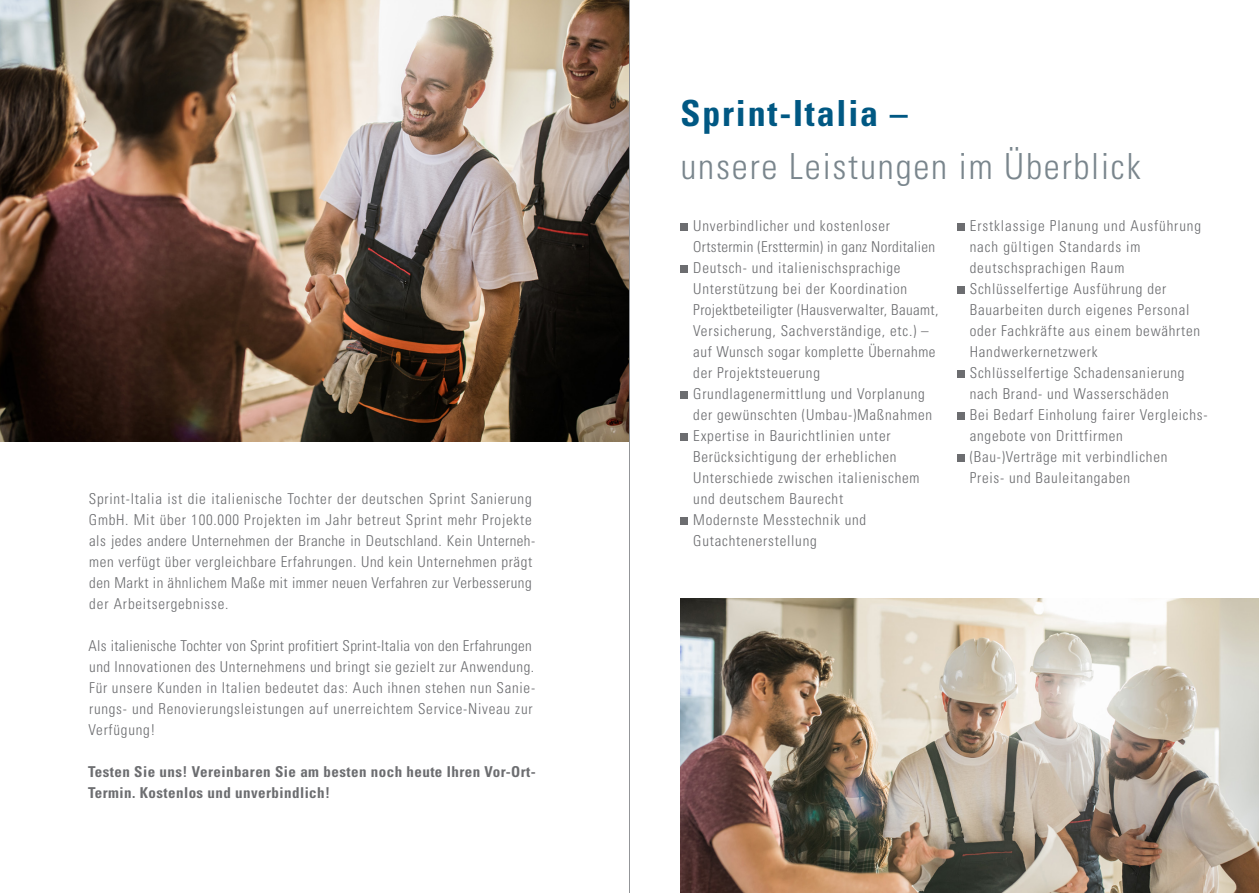
<style>
.page{position:relative;width:1259px;height:893px;background:#fff}
.page>*{position:absolute;margin:0;border:0;box-sizing:border-box;transform-origin:0 0}
.t1{font:300 condensed 36px "Univers";letter-spacing:.05em;color:#7a868d}
.t2{font:700 condensed 36px "Univers";letter-spacing:.05em;color:#005883}
.t3{font:300 condensed 15px/21px "Univers";letter-spacing:.05em;color:#6c6d70}
.t4{font:700 condensed 15px/21px "Univers";letter-spacing:.03em;color:#6c6d70}
</style>
<div class="page">
<img style="left:0;top:0;width:629px;height:441px">
<img style="left:680px;top:598px;width:579px;height:295px">
<div style="left:680px;top:223px;width:8px;height:8px;background:#6c6d70"></div>
<div style="left:680px;top:265px;width:8px;height:8px;background:#6c6d70"></div>
<div style="left:680px;top:391px;width:8px;height:8px;background:#6c6d70"></div>
<div style="left:680px;top:433px;width:8px;height:8px;background:#6c6d70"></div>
<div style="left:680px;top:517px;width:8px;height:8px;background:#6c6d70"></div>
<div style="left:957px;top:223px;width:7px;height:8px;background:#6c6d70"></div>
<div style="left:957px;top:286px;width:7px;height:8px;background:#6c6d70"></div>
<div style="left:957px;top:370px;width:7px;height:8px;background:#6c6d70"></div>
<div style="left:957px;top:412px;width:7px;height:8px;background:#6c6d70"></div>
<div style="left:957px;top:454px;width:7px;height:8px;background:#6c6d70"></div>
<hr style="left:629px;top:0;width:1px;height:893px;background:#939598">
<p class="t3" style="left:89px;top:488px;width:448px">Sprint-Italia ist die italienische Tochter der deutschen Sprint Sanierung GmbH. Mit über 100.000 Projekten im Jahr betreut Sprint mehr Projekte als jedes andere Unternehmen der Branche in Deutschland. Kein Unterneh&shy;men verfügt über vergleichbare Erfahrungen. Und kein Unternehmen prägt den Markt in ähnlichem Maße mit immer neuen Verfahren zur Verbesserung der Arbeitsergebnisse.</p>
<p class="t3" style="left:88px;top:635px;width:448px">Als italienische Tochter von Sprint profitiert Sprint-Italia von den Erfahrungen und Innovationen des Unternehmens und bringt sie gezielt zur Anwendung.<br>Für unsere Kunden in Italien bedeutet das: Auch ihnen stehen nun Sanie&shy;rungs- und Renovierungsleistungen auf unerreichtem Service-Niveau zur Verfügung!</p>
<p class="t4" style="left:88px;top:761px;width:449px">Testen Sie uns! Vereinbaren Sie am besten noch heute Ihren Vor-Ort-<br>Termin. Kostenlos und unverbindlich!</p>
<h1 class="t2" style="left:680px;top:91px;width:229px">Sprint-Italia –</h1>
<h1 class="t1" style="left:680px;top:144px;width:462px">unsere Leistungen im Überblick</h1>
<p class="t3" style="left:693px;top:215px;width:247px">Unverbindlicher und kostenloser Ortstermin (Ersttermin) in ganz Norditalien Deutsch- und italienischsprachige Unterstützung bei der Koordination Projektbeteiligter (Hausverwalter, Bauamt, Versicherung, Sachverständige, etc.) – auf Wunsch sogar komplette Übernahme der Projektsteuerung Grundlagenermittlung und Vorplanung der gewünschten (Umbau-)Maßnahmen Expertise in Baurichtlinien unter Berücksichtigung der erheblichen Unterschiede zwischen italienischem und deutschem Baurecht<br>Modernste Messtechnik und Gutachtenerstellung</p>
<p class="t3" style="left:969px;top:215px;width:239px">Erstklassige Planung und Ausführung nach gültigen Standards im deutschsprachigen Raum<br>Schlüsselfertige Ausführung der<br>Bauarbeiten durch eigenes Personal oder Fachkräfte aus einem bewährten<br>Handwerkernetzwerk<br>Schlüsselfertige Schadensanierung nach Brand- und Wasserschäden<br>Bei Bedarf Einholung fairer Vergleichs&shy;angebote von Drittfirmen (Bau-)Verträge mit verbindlichen<br>Preis- und Bauleitangaben</p>
</div>
